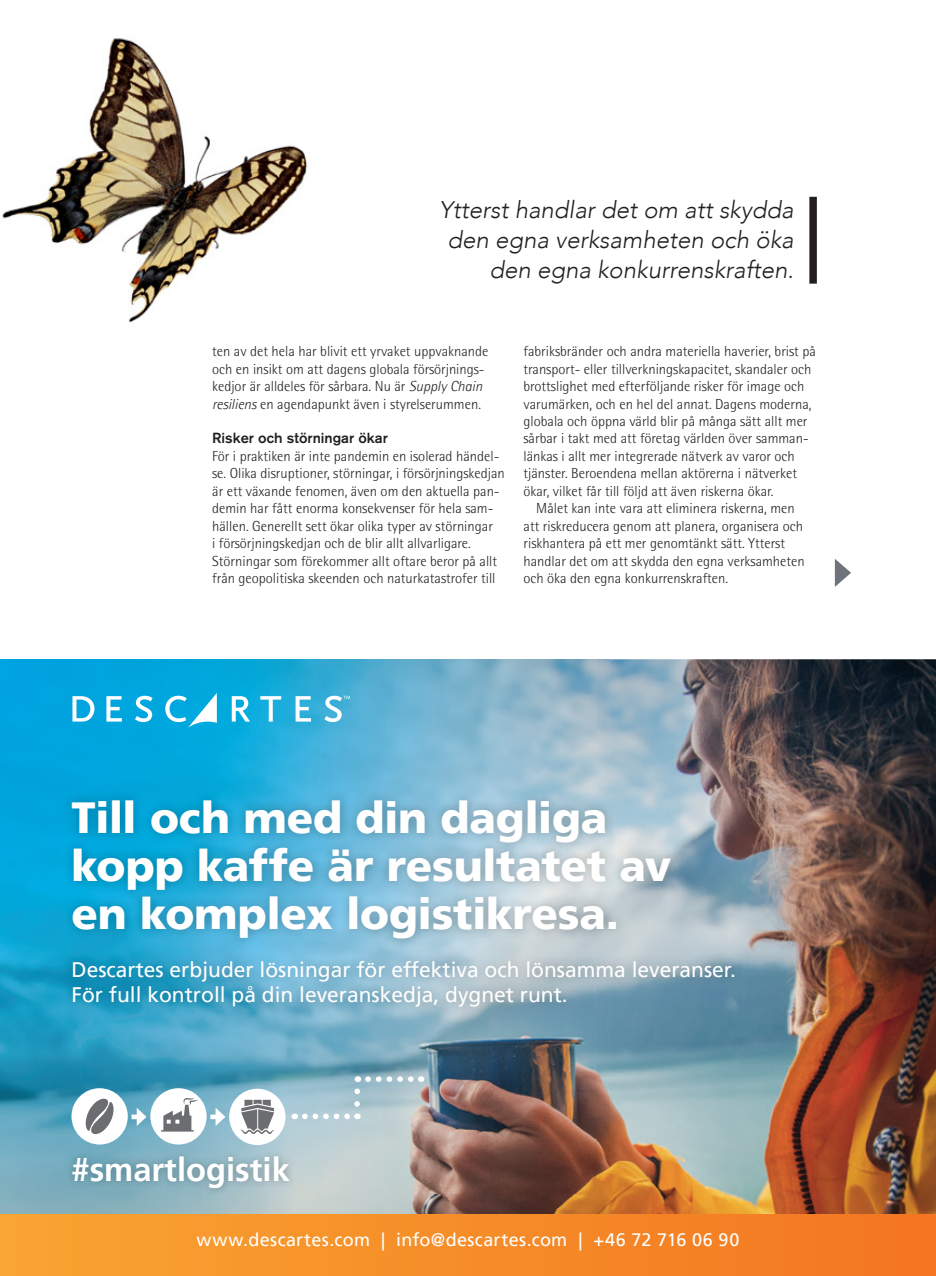
<style>
.page{position:relative;width:936px;height:1276px;background:#fff}
.page>*{position:absolute;margin:0;border:0;box-sizing:border-box;transform-origin:0 0}
.t1{font:900 43.5px/48px "Frutiger LT Pro";letter-spacing:-.01em;color:#fff}
.t2{font:700 32.7px "Frutiger LT Pro";color:#fff}
.Avenir_ingress_cmd7{font:italic 300 24px/30px "Avenir";color:#231f20;text-align:right}
.t3{font:21px/25.2px "Frutiger LT Pro";color:#fff}
.t4{font:18px "Frutiger LT Pro";letter-spacing:.02em;color:#fff}
.Bröd_indrag_sh2{font:300 14.55px/17.4px "Agfa Rotis Semisans";color:#231f20}
.Mellis_sh3{font:500 14.55px "Akzidenz Grotesk BQ";color:#231f20}
.s1{font-style:italic}
</style>
<div class="page">
<img style="left:2px;top:38px;width:306px;height:285px">
<svg style="left:834px;top:559px;width:17px;height:28px"></svg>
<div style="left:809px;top:197px;width:7px;height:87px;background:#231f20"></div>
<img style="left:609px;top:659px;width:326px;height:555px">
<img style="left:595px;top:1017px;width:14px;height:197px">
<img style="left:0;top:659px;width:595px;height:78px">
<div style="left:0;top:737px;width:184px;height:102px;background:#00a5dc"></div>
<img style="left:184px;top:737px;width:411px;height:52px">
<img style="left:0;top:839px;width:81px;height:375px">
<img style="left:81px;top:1017px;width:411px;height:75px">
<img style="left:492px;top:1017px;width:103px;height:177px">
<img style="left:81px;top:1092px;width:206px;height:56px">
<img style="left:287px;top:1092px;width:206px;height:102px">
<img style="left:81px;top:1194px;width:514px;height:20px">
<div style="left:0;top:1214px;width:935px;height:62px;background:linear-gradient(to right,#f9a532,#f37521)"></div>
<svg style="left:72px;top:696px;width:22px;height:25px"></svg>
<svg style="left:106px;top:696px;width:16px;height:25px"></svg>
<svg style="left:135px;top:696px;width:17px;height:26px"></svg>
<svg style="left:165px;top:693px;width:52px;height:34px"></svg>
<svg style="left:232px;top:696px;width:18px;height:25px"></svg>
<svg style="left:260px;top:696px;width:21px;height:25px"></svg>
<svg style="left:295px;top:696px;width:16px;height:25px"></svg>
<svg style="left:324px;top:696px;width:26px;height:26px"></svg>
<img style="left:62px;top:789px;width:682px;height:228px">
<img style="left:65px;top:1148px;width:231px;height:47px">
<div style="left:131px;top:1114px;width:9px;height:5px;background:#fff"></div>
<svg style="left:137px;top:1107px;width:9px;height:19px"></svg>
<div style="left:210px;top:1114px;width:8px;height:5px;background:#fff"></div>
<svg style="left:215px;top:1107px;width:10px;height:19px"></svg>
<div style="left:71px;top:1088px;width:57px;height:56px;background:#fff;border-radius:50%"></div>
<svg style="left:85px;top:1098px;width:29px;height:36px"></svg>
<div style="left:150px;top:1088px;width:57px;height:56px;background:#fff;border-radius:50%"></div>
<svg style="left:161px;top:1098px;width:36px;height:33px"></svg>
<div style="left:229px;top:1088px;width:56px;height:57px;background:#fff;border-radius:50%"></div>
<svg style="left:241px;top:1099px;width:33px;height:35px"></svg>
<svg style="left:305px;top:1113px;width:53px;height:6px"></svg>
<svg style="left:354px;top:1076px;width:6px;height:28px"></svg>
<svg style="left:368px;top:1076px;width:53px;height:6px"></svg>
<p class="Avenir_ingress_cmd7" style="left:439px;top:194px;width:356px">Ytterst handlar det om att skydda den egna verksamheten och öka den egna konkurrenskraften.</p>
<p class="Bröd_indrag_sh2" style="left:212px;top:342px;width:278px">ten av det hela har blivit ett yrvaket uppvaknande och en insikt om att dagens globala försörjnings&shy;kedjor är alldeles för sårbara. Nu är <span class="s1">Supply Chain resiliens</span> en agendapunkt även i styrelserummen.</p>
<p class="Mellis_sh3" style="left:212px;top:429px;width:177px">Risker och störningar ökar</p>
<p class="Bröd_indrag_sh2" style="left:212px;top:447px;width:294px">För i praktiken är inte pandemin en isolerad händel&shy;se. Olika disruptioner, störningar, i försörjningskedjan är ett växande fenomen, även om den aktuella pan&shy;demin har fått enorma konsekvenser för hela sam&shy;hällen. Generellt sett ökar olika typer av störningar<br>i försörjningskedjan och de blir allt allvarligare.<br>Störningar som förekommer allt oftare beror på allt från geopolitiska skeenden och naturkatastrofer till</p>
<p class="Bröd_indrag_sh2" style="left:523px;top:342px;width:294px">fabriksbränder och andra materiella haverier, brist på transport- eller tillverkningskapacitet, skandaler och brottslighet med efterföljande risker för image och varumärken, och en hel del annat. Dagens moderna, globala och öppna värld blir på många sätt allt mer sårbar i takt med att företag världen över samman&shy;länkas i allt mer integrerade nätverk av varor och tjänster. Beroendena mellan aktörerna i nätverket ökar, vilket får till följd att även riskerna ökar.</p>
<p class="Bröd_indrag_sh2" style="left:523px;top:500px;width:283px;text-indent:13px">Målet kan inte vara att eliminera riskerna, men att riskreducera genom att planera, organisera och riskhantera på ett mer genomtänkt sätt. Ytterst handlar det om att skydda den egna verksamheten och öka den egna konkurrenskraften.</p>
<p class="t1" style="left:72px;top:793px;width:601px">Till och med din dagliga kopp kaffe är resultatet av en komplex logistikresa.</p>
<p class="t3" style="left:72px;top:957px;width:666px">Descartes erbjuder lösningar för effektiva och lönsamma leveranser.<br>För full kontroll på din leveranskedja, dygnet runt.</p>
<p class="t2" style="left:71px;top:1149px;width:220px">#smartlogistik</p>
<p class="t4" style="left:197px;top:1229px;width:544px">www.descartes.com | info@descartes.com | +46 72 716 06 90</p>
</div>
